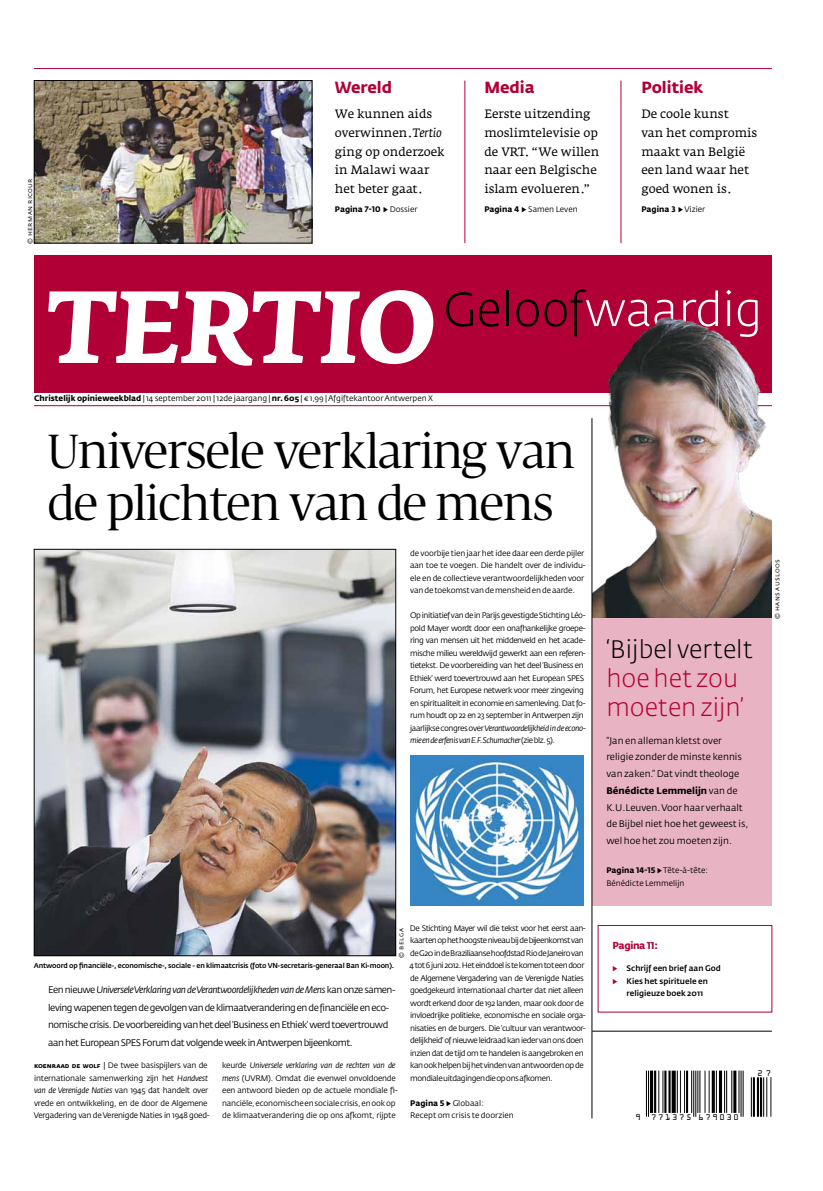
<style>
.page{position:relative;width:823px;height:1191px;background:#fff}
.page>*{position:absolute;margin:0;border:0;box-sizing:border-box;transform-origin:0 0}
.t1{font:47px/52px "Fedra Serif Display";color:#000}
.t2{font:300 25px/29px "Fedra Sans Std";color:#b10035}
.t3{font:300 25px "Fedra Sans Std";color:#000}
.t4{font:700 16px "Fedra Sans Std";color:#b10035}
.t5{font:12px/18.7px "Fedra Serif A Std";color:#000}
.t6{font:700 10px "Fedra Sans Std";letter-spacing:-.04em;color:#b10035}
.t7{font:9.5px/17.5px "Fedra Sans Std";letter-spacing:-.05em;color:#000}
.t8{font:9.5px/16.7px "Fedra Sans Std";color:#000}
.t9{font:8px/12.5px "Fedra Sans Std";letter-spacing:-.05em;color:#000}
.t10{font:8px/12.5px "Fedra Sans Std";letter-spacing:-.02em;color:#000}
.t11{font:8px/12.5px "Fedra Sans Std";letter-spacing:-.03em;color:#000}
.t12{font:8px/12.5px "Fedra Sans Std";color:#000}
.t13{font:500 8px "Fedra Sans Std";color:#000}
.t14{font:700 8px "Fedra Sans Std";color:#000}
.t15{font:7.3px "OCRALT A";letter-spacing:.245em;color:#000}
.t16{font:500 7px "Fedra Sans Std";letter-spacing:-.02em;color:#000}
.t17{font:7px "Fedra Sans Std";color:#000}
.s1{font-style:italic}
.s2{font-weight:400}
.s3{font-weight:700}
.s4{font-weight:700;font-size:7px}
.s5{font-weight:400;color:#b10035}
</style>
<div class="page">
<div style="left:34px;top:256px;width:737px;height:137px;background:#b10035"></div>
<svg style="left:446px;top:292px;width:27px;height:35px"></svg>
<svg style="left:479px;top:300px;width:19px;height:27px"></svg>
<hr style="left:506px;top:290px;width:2px;height:36px;background:#000">
<svg style="left:516px;top:300px;width:22px;height:27px"></svg>
<svg style="left:544px;top:289px;width:130px;height:47px"></svg>
<svg style="left:683px;top:290px;width:34px;height:16px"></svg>
<svg style="left:726px;top:290px;width:4px;height:16px"></svg>
<svg style="left:739px;top:300px;width:18px;height:6px"></svg>
<svg style="left:48px;top:290px;width:385px;height:76px"></svg>
<img style="left:36px;top:551px;width:357px;height:403px">
<div style="left:34px;top:549px;width:361px;height:407px;border:1px solid #000"></div>
<hr style="left:591px;top:1031px;width:180px;height:1px;background:#000">
<img style="left:36px;top:82px;width:274px;height:159px">
<div style="left:34px;top:80px;width:278px;height:163px;border:1px solid #000"></div>
<hr style="left:34px;top:405px;width:737px;height:1px;background:#b10035">
<hr style="left:34px;top:68px;width:737px;height:1px;background:#b10035">
<svg style="left:645px;top:1070px;width:123px;height:46px"></svg>
<img style="left:591px;top:306px;width:180px;height:312px">
<div style="left:597px;top:925px;width:174px;height:87px;border:1px solid #b10035"></div>
<hr style="left:620px;top:81px;width:1px;height:162px;background:#b10035">
<hr style="left:464px;top:81px;width:1px;height:162px;background:#b10035">
<div style="left:591px;top:618px;width:180px;height:288px;background:#e8b3c2"></div>
<hr style="left:591px;top:418px;width:1px;height:700px;background:#000">
<img style="left:410px;top:756px;width:173px;height:150px">
<p class="t17" style="left:25px;top:244px;width:67px;rotate:-90deg">© herman ricour</p>
<h3 class="t4" style="left:334px;top:77px;width:59px">Wereld</h3>
<h3 class="t5" style="left:334px;top:104px;width:111px">We kunnen aids overwinnen.<span class="s1">Tertio </span>ging op onderzoek in Malawi waar het beter gaat.</h3>
<p class="t14" style="left:334px;top:204px;width:84px">Pagina 7-10 <span class="s2">▶ Dossier</span></p>
<h3 class="t4" style="left:484px;top:77px;width:52px">Media</h3>
<h3 class="t5" style="left:484px;top:104px;width:116px">Eerste uitzending moslimtelevisie op de VRT. “We willen naar een Belgische islam evolueren.”</h3>
<p class="t12" style="left:484px;top:203px;width:95px"><span class="s3">Pagina 4</span> ▶ Samen Leven</p>
<h3 class="t4" style="left:641px;top:77px;width:63px">Politiek</h3>
<h3 class="t5" style="left:641px;top:104px;width:117px">De coole kunst<br>van het compromis maakt van België een land waar het goed wonen is.</h3>
<p class="t14" style="left:641px;top:204px;width:65px">Pagina 3 <span class="s2">▶ Vizier</span></p>
<p class="t12" style="left:34px;top:392px;width:400px"><span class="s3">Christelijk opinieweekblad</span> | 14 september 2011 | 12de jaargang | <span class="s3">nr. 605</span> | €1,99 | Afgiftekantoor Antwerpen X</p>
<h1 class="t1" style="left:48px;top:431px;width:527px">Universele verklaring van de plichten van de mens</h1>
<p class="t10" style="left:410px;top:546px;width:177px">de voorbije tien jaar het idee daar een derde pijler aan toe te voegen. Die handelt over de individu&shy;ele en de collectieve verantwoordelijkheden voor van de toekomst van de mensheid en de aarde.</p>
<p class="t9" style="left:410px;top:609px;width:177px">Op initiatief van de in Parijs gevestigde Stichting Léo&shy;pold Mayer wordt door een onafhankelijke groepe&shy;ring van mensen uit het middenveld en het acade&shy;mische milieu wereldwijd gewerkt aan een referen&shy;tietekst. De voorbereiding van het deel ‘Business en Ethiek’ werd toevertrouwd aan het European SPES Forum, het Europese netwerk voor meer zingeving en spiritualiteit in economie en samenleving. Dat fo&shy;rum houdt op 22 en 23 september in Antwerpen zijn jaarlijkse congres over <span class="s1">Verantwoordelijkheid in de econo&shy;mie en de erfenis van E.F. Schumacher</span> (zie blz. 5).</p>
<h2 class="t3" style="left:606px;top:633px;width:148px">‘Bijbel vertelt</h2>
<h2 class="t2" style="left:606px;top:664px;width:139px">hoe het zou moeten zijn’</h2>
<p class="t8" style="left:606px;top:732px;width:143px">“Jan en alleman kletst over religie zonder de minste kennis van zaken.” Dat vindt theologe<br><span class="s3">Bénédicte Lemmelijn</span> van de<br>K.U.Leuven. Voor haar verhaalt de Bijbel niet hoe het geweest is, wel hoe het zou moeten zijn.</p>
<p class="t12" style="left:606px;top:864px;width:103px"><span class="s3">Pagina 14-15</span> ▶ Tête-à-tête:<br>Bénédicte Lemmelijn</p>
<p class="t17" style="left:772px;top:619px;width:61px;rotate:-90deg">© hans Ausloos</p>
<p class="t9" style="left:409px;top:921px;width:178px">De Stichting Mayer wil die tekst voor het eerst aan&shy;kaarten op het hoogste niveau bij de bijeenkomst van de G20 in de Braziliaanse hoofdstad Rio de Janeiro van 4 tot 6 juni 2012. Het einddoel is te komen tot een door de Algemene Vergadering van de Verenigde Naties goedgekeurd internationaal charter dat niet alleen wordt erkend door de 192 landen, maar ook door de invloedrijke politieke, economische en sociale orga&shy;nisaties en de burgers. Die ‘cultuur van verantwoor&shy;delijkheid’ of nieuwe leidraad kan ieder van ons doen inzien dat de tijd om te handelen is aangebroken en kan ook helpen bij het vinden van antwoorden op de mondiale uitdagingen die op ons afkomen.</p>
<p class="t12" style="left:410px;top:1096px;width:105px"><span class="s3">Pagina 5</span> ▶ Globaal:<br>Recept om crisis te doorzien</p>
<p class="t17" style="left:396px;top:957px;width:31px;rotate:-90deg">© belga</p>
<p class="t16" style="left:34px;top:961px;width:362px">Antwoord op financiële-, economische-, sociale - en klimaatcrisis (foto VN-secretaris-generaal Ban Ki-moon).</p>
<p class="t7" style="left:48px;top:981px;width:348px">Een nieuwe <span class="s1">Universele Verklaring van de Verantwoordelijkheden van de Mens</span> kan onze samen&shy;leving wapenen tegen de gevolgen van de klimaatverandering en de financiële en eco&shy;nomische crisis. De voorbereiding van het deel ‘Business en Ethiek’ werd toevertrouwd aan het European SPES Forum dat volgende week in Antwerpen bijeenkomt.</p>
<p class="t11" style="left:34px;top:1059px;width:177px"><span class="s4">Koenraad De Wolf</span> | De twee basispijlers van de internationale samenwerking zijn het <span class="s1">Handvest van de Verenigde Naties</span> van 1945 dat handelt over vrede en ontwikkeling, en de door de Algemene Vergadering van de Verenigde Naties in 1948 goed-</p>
<p class="t10" style="left:222px;top:1059px;width:177px">keurde <span class="s1">Universele verklaring van de rechten van de mens</span> (UVRM). Omdat die evenwel onvoldoende een antwoord bieden op de actuele mondiale fi&shy;nanciële, economische en sociale crisis, en ook op de klimaatverandering die op ons afkomt, rijpte</p>
<p class="t6" style="left:612px;top:939px;width:47px">Pagina 11:</p>
<p class="t13" style="left:612px;top:963px;width:110px"><span class="s5">▶</span> Schrijf een brief aan God</p>
<p class="t13" style="left:612px;top:976px;width:97px"><span class="s5">▶</span> Kies het spirituele en</p>
<p class="t13" style="left:626px;top:988px;width:78px">religieuze boek 2011</p>
<p class="t15" style="left:635px;top:1113px;width:7px">9</p>
<p class="t15" style="left:650px;top:1113px;width:89px">771375 679030</p>
<p class="t15" style="left:757px;top:1069px;width:15px">2 7</p>
</div>
